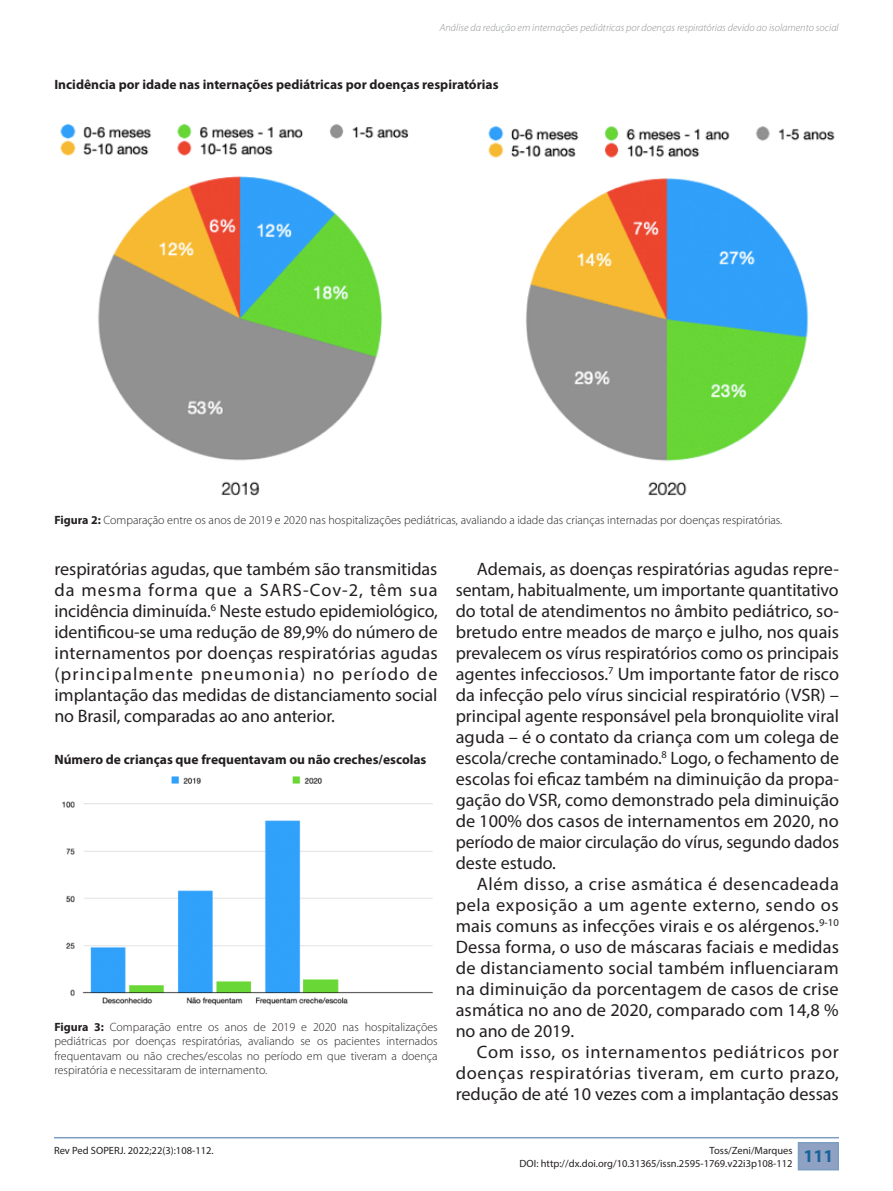
<style>
.page{position:relative;width:893px;height:1191px;background:#fff}
.page>*{position:absolute;margin:0;border:0;box-sizing:border-box;transform-origin:0 0}
.Texto{font:18px/21px "Myriad Pro";letter-spacing:-.005em;color:#231f20;text-align:justify}
.Título_Tabela{font:700 13.5px "Myriad Pro";color:#231f20}
.Legenda_Tabela{font:300 12px/14.4px "Myriad Pro";color:#231f20;text-align:justify}
.t1{font:10.5px/12.6px "Myriad Pro";color:#231f20}
.t2{font:italic 300 10.5px "Myriad Pro";color:#8e9092}
.s1{font-weight:700}
</style>
<div class="page">
<hr style="left:54px;top:1137px;width:785px;height:1px;background:#7d9dc1">
<div style="left:798px;top:1142px;width:41px;height:28px;background:#8fa2c4;border:2px solid #7d9dc1"></div>
<img style="left:62px;top:776px;width:371px;height:230px">
<img style="left:60px;top:123px;width:775px;height:373px">
<p class="t2" style="left:440px;top:21px;width:400px">Análise da redução em internações pediátricas por doenças respiratórias devido ao isolamento social</p>
<p class="Título_Tabela" style="left:54px;top:76px;width:446px">Incidência por idade nas internações pediátricas por doenças respiratórias</p>
<p class="Legenda_Tabela" style="left:54px;top:512px;width:729px"><span class="s1">Figura 2:</span> Comparação entre os anos de 2019 e 2020 nas hospitalizações pediátricas, avaliando a idade das crianças internadas por doenças respiratórias.</p>
<p class="Texto" style="left:54px;top:558px;width:385px">respiratórias agudas, que também são transmitidas da mesma forma que a SARS-Cov-2, têm sua incidência diminuída.<sup>6</sup> Neste estudo epidemiológico, identificou-se uma redução de 89,9% do número de internamentos por doenças respiratórias agudas (principalmente pneumonia) no período de implantação das medidas de distanciamento social no Brasil, comparadas ao ano anterior.</p>
<p class="Título_Tabela" style="left:54px;top:751px;width:374px">Número de crianças que frequentavam ou não creches/escolas</p>
<p class="Legenda_Tabela" style="left:54px;top:1019px;width:385px"><span class="s1">Figura 3:</span> Comparação entre os anos de 2019 e 2020 nas hospitalizações pediátricas por doenças respiratórias, avaliando se os pacientes internados frequentavam ou não creches/escolas no período em que tiveram a doença respiratória e necessitaram de internamento.</p>
<p class="Texto" style="left:456px;top:558px;width:385px;text-indent:21px">Ademais, as doenças respiratórias agudas repre&shy;sentam, habitualmente, um importante quantitativo do total de atendimentos no âmbito pediátrico, so&shy;bretudo entre meados de março e julho, nos quais prevalecem os vírus respiratórios como os principais agentes infecciosos.<sup>7</sup> Um importante fator de risco da infecção pelo vírus sincicial respiratório (VSR) – principal agente responsável pela bronquiolite viral aguda – é o contato da criança com um colega de escola/creche contaminado.<sup>8</sup> Logo, o fechamento de escolas foi eficaz também na diminuição da propa&shy;gação do VSR, como demonstrado pela diminuição de 100% dos casos de internamentos em 2020, no período de maior circulação do vírus, segundo dados deste estudo.</p>
<p class="Texto" style="left:456px;top:873px;width:385px;text-indent:21px">Além disso, a crise asmática é desencadeada pela exposição a um agente externo, sendo os mais comuns as infecções virais e os alérgenos.<sup>9-10<br></sup>Dessa forma, o uso de máscaras faciais e medidas de distanciamento social também influenciaram na diminuição da porcentagem de casos de crise asmática no ano de 2020, comparado com 14,8 % no ano de 2019.</p>
<p class="Texto" style="left:456px;top:1041px;width:385px;text-indent:21px">Com isso, os internamentos pediátricos por doenças respiratórias tiveram, em curto prazo, redução de até 10 vezes com a implantação dessas</p>
<p class="t1" style="left:54px;top:1143px;width:161px">Rev Ped SOPERJ. 2022;22(3):108-112.</p>
<p class="t1" style="left:520px;top:1144px;width:315px;text-indent:190px">Toss/Zeni/Marques<br>DOI: http://dx.doi.org/10.31365/issn.2595-1769.v22i3p108-112 <sup>111</sup></p>
</div>
